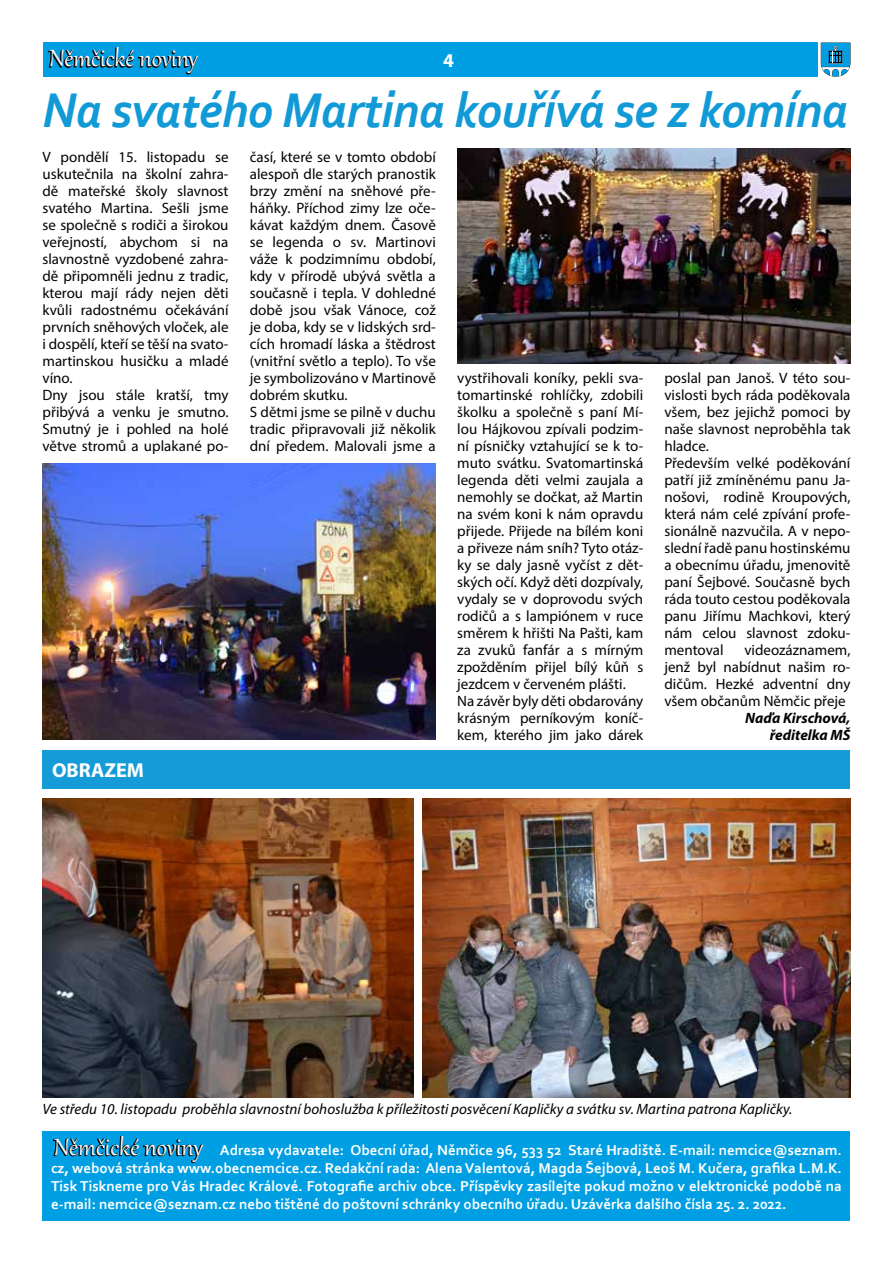
<style>
.page{position:relative;width:893px;height:1263px;background:#fff}
.page>*{position:absolute;margin:0;border:0;box-sizing:border-box;transform-origin:0 0}
.t1{font:italic 700 51px "Corbel";letter-spacing:-.01em;color:#129ad7;scale:.96 1}
.t2{font:28.95px "Gabriola";color:#fff}
.t3{font:700 20.25px "Myriad Pro";color:#fff}
.t4{font:700 19.5px "Myriad Pro";color:#fff}
.t5{font:15px/17px "Myriad Pro";color:#020304}
.t6{font:700 15px/18px "Corbel";color:#fff;text-align:justify}
.t7{font:italic 15px "Myriad Pro";color:#000}
.t8{font:italic 700 15px/17px "Myriad Pro";color:#020304;text-align:right}
</style>
<div class="page">
<div style="left:43px;top:43px;width:774px;height:34px;background:#009fe3"></div>
<svg style="left:48px;top:47px;width:151px;height:28px"></svg>
<img style="left:43px;top:464px;width:393px;height:276px">
<img style="left:43px;top:798px;width:371px;height:299px">
<img style="left:422px;top:798px;width:428px;height:299px">
<img style="left:457px;top:149px;width:393px;height:215px">
<div style="left:43px;top:1131px;width:807px;height:89px;background:#009fe3"></div>
<svg style="left:53px;top:1135px;width:150px;height:28px"></svg>
<svg style="left:821px;top:43px;width:29px;height:34px"></svg>
<div style="left:43px;top:750px;width:807px;height:39px;background:#149bd8"></div>
<h2 class="t2" style="left:49px;top:39px;width:150px">Němčické noviny</h2>
<h3 class="t4" style="left:443px;top:48px;width:12px">4</h3>
<h1 class="t1" style="left:43px;top:79px;width:841px">Na svatého Martina kouřívá se z komína</h1>
<p class="t5" style="left:43px;top:148px;width:188px">V pondělí 15. listopadu se uskutečnila na školní zahra&shy;dě mateřské školy slavnost svatého Martina. Sešli jsme se společně s rodiči a širokou veřejností, abychom si na slavnostně vyzdobené zahra&shy;dě připomněli jednu z tradic, kterou mají rády nejen děti kvůli radostnému očekávání prvních sněhových vloček, ale i dospělí, kteří se těší na svato&shy;martinskou husičku a mladé víno.<br>Dny jsou stále kratší, tmy přibývá a venku je smutno.<br>Smutný je i pohled na holé větve stromů a uplakané po-</p>
<p class="t5" style="left:250px;top:148px;width:188px">časí, které se v tomto období alespoň dle starých pranostik brzy změní na sněhové pře&shy;háňky. Příchod zimy lze oče&shy;kávat každým dnem. Časově se legenda o sv. Martinovi váže k podzimnímu období, kdy v přírodě ubývá světla a současně i tepla. V dohledné době jsou však Vánoce, což je doba, kdy se v lidských srd&shy;cích hromadí láska a štědrost (vnitřní světlo a teplo). To vše je symbolizováno v Martinově dobrém skutku.<br>S dětmi jsme se pilně v duchu tradic připravovali již několik dní předem. Malovali jsme a</p>
<h3 class="t3" style="left:52px;top:757px;width:93px">OBRAZEM</h3>
<p class="t5" style="left:457px;top:369px;width:188px">vystřihovali koníky, pekli sva&shy;tomartinské rohlíčky, zdobili školku a společně s paní Mí&shy;lou Hájkovou zpívali podzim&shy;ní písničky vztahující se k to&shy;muto svátku. Svatomartinská legenda děti velmi zaujala a nemohly se dočkat, až Martin na svém koni k nám opravdu přijede. Přijede na bílém koni a přiveze nám sníh? Tyto otáz&shy;ky se daly jasně vyčíst z dět&shy;ských očí. Když děti dozpívaly, vydaly se v doprovodu svých rodičů a s lampiónem v ruce směrem k hřišti Na Pašti, kam za zvuků fanfár a s mírným zpožděním přijel bílý kůň s jezdcem v červeném plášti.<br>Na závěr byly děti obdarovány krásným perníkovým koníč&shy;kem, kterého jim jako dárek</p>
<p class="t5" style="left:664px;top:369px;width:188px">poslal pan Janoš. V této sou&shy;vislosti bych ráda poděkovala všem, bez jejichž pomoci by naše slavnost neproběhla tak hladce.<br>Především velké poděkování patří již zmíněnému panu Ja&shy;nošovi, rodině Kroupových, která nám celé zpívání profe&shy;sionálně nazvučila. A v nepo&shy;slední řadě panu hostinskému a obecnímu úřadu, jmenovitě paní Šejbové. Současně bych ráda touto cestou poděkovala panu Jiřímu Machkovi, který nám celou slavnost zdoku&shy;mentoval</p>
<p class="t5" style="left:664px;top:641px;width:188px;text-align:justify;text-indent:80px">videozáznamem, jenž byl nabídnut našim ro&shy;dičům. Hezké adventní dny všem občanům Němčic přeje</p>
<p class="t8" style="left:745px;top:709px;width:107px">Naďa Kirschová, ředitelka MŠ</p>
<p class="t7" style="left:43px;top:1100px;width:751px">Ve středu 10. listopadu proběhla slavnostní bohoslužba k příležitosti posvěcení Kapličky a svátku sv. Martina patrona Kapličky.</p>
<h2 class="t2" style="left:54px;top:1128px;width:150px">Němčické noviny</h2>
<p class="t6" style="left:51px;top:1141px;width:792px;text-indent:169px">Adresa vydavatele: Obecní úřad, Němčice 96, 533 52 Staré Hradiště. E-mail: nemcice@seznam. cz, webová stránka www.obecnemcice.cz. Redakční rada: Alena Valentová, Magda Šejbová, Leoš M. Kučera, grafika L.M.K.<br>Tisk Tiskneme pro Vás Hradec Králové. Fotografie archiv obce. Příspěvky zasílejte pokud možno v elektronické podobě na e-mail: nemcice@seznam.cz nebo tištěné do poštovní schránky obecního úřadu. Uzávěrka dalšího čísla 25. 2. 2022.</p>
</div>
